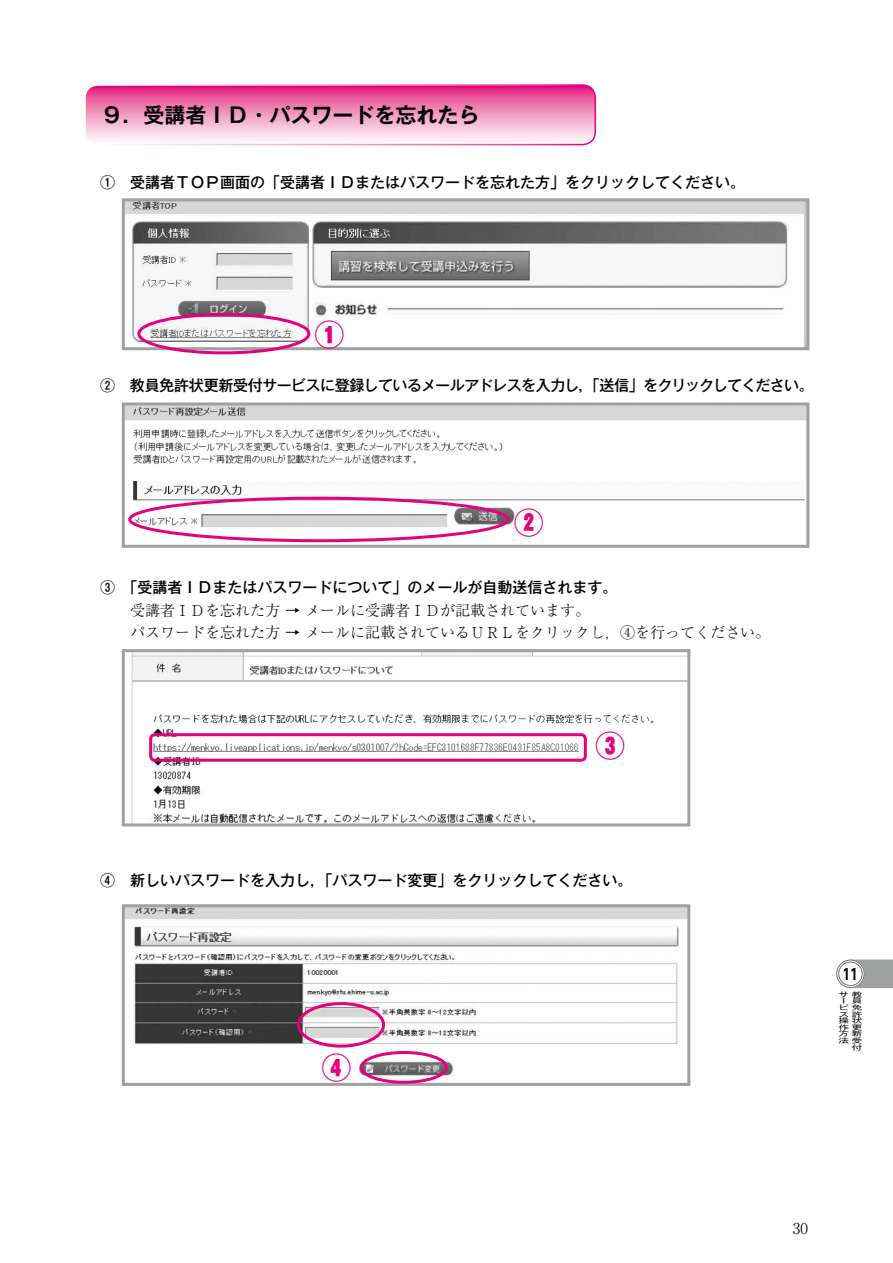
<style>
.page{position:relative;width:893px;height:1263px;background:#fff}
.page>*{position:absolute;margin:0;border:0;box-sizing:border-box;transform-origin:0 0}
.t1{font:900 30px "Gothic MB101 Pro";color:#e4007f}
.t2{font:700 21px "Gothic MB101 Pro De";color:#000}
.t3{font:500 15px "Gothic MB101 Pro";color:#000}
.t4{font:300 15px/22.5px "Ryumin Pro";color:#000}
.t5{font:500 15px "Gothic MB101 Pro";letter-spacing:-.035em;color:#000}
.t6{font:700 15px "UD Shin Go Pro De";color:#000}
.t7{font:6.6px/6.6px "Gothic MB101 Pro";color:#000;scale:1.59 1}
</style>
<div class="page">
<svg style="left:87px;top:85px;width:508px;height:60px"></svg>
<div style="left:84px;top:84px;width:512px;height:61px;border:2px solid #fff;border-radius:13px"></div>
<img style="left:126px;top:202px;width:679px;height:144px">
<div style="left:122px;top:198px;width:687px;height:152px;border:3px solid #9fa0a0"></div>
<div style="left:137px;top:313px;width:173px;height:41px;border:3px solid #e4007f;border-radius:50%"></div>
<img style="left:126px;top:406px;width:679px;height:137px">
<div style="left:122px;top:402px;width:687px;height:146px;border:3px solid #9fa0a0"></div>
<img style="left:131px;top:653px;width:555px;height:169px">
<div style="left:122px;top:649px;width:568px;height:177px;border:3px solid #9fa0a0"></div>
<img style="left:126px;top:908px;width:560px;height:173px">
<div style="left:122px;top:904px;width:568px;height:182px;border:3px solid #9fa0a0"></div>
<div style="left:128px;top:497px;width:382px;height:45px;border:3px solid #e4007f;border-radius:50%"></div>
<div style="left:149px;top:733px;width:438px;height:29px;border:3px solid #e4007f;border-radius:4px"></div>
<div style="left:297px;top:1002px;width:88px;height:45px;border:3px solid #e4007f;border-radius:50%"></div>
<div style="left:360px;top:1051px;width:88px;height:33px;border:3px solid #e4007f;border-radius:50%"></div>
<svg style="left:854px;top:959px;width:39px;height:29px"></svg>
<div style="left:838px;top:961px;width:25px;height:25px;background:#fff;border-radius:50%"></div>
<div style="left:836px;top:959px;width:29px;height:29px;border:3px solid #fff;border-radius:50%"></div>
<div style="left:836px;top:959px;width:29px;height:29px;border:1px solid #727171;border-radius:50%"></div>
<div style="left:838px;top:961px;width:25px;height:25px;border:1px solid #727171;border-radius:50%"></div>
<h2 class="t2" style="left:102px;top:97px;width:379px">９．受講者ＩＤ・パスワードを忘れたら</h2>
<p class="t3" style="left:100px;top:170px;width:646px">①　受講者ＴＯＰ画面の「受講者ＩＤまたはパスワードを忘れた方」をクリックしてください。</p>
<h1 class="t1" style="left:315px;top:309px;width:31px">①</h1>
<p class="t5" style="left:100px;top:373px;width:715px">②　教員免許状更新受付サービスに登録しているメールアドレスを入力し，「送信」をクリックしてください。</p>
<h1 class="t1" style="left:514px;top:497px;width:31px">②</h1>
<p class="t3" style="left:100px;top:575px;width:519px">③　「受講者ＩＤまたはパスワードについて」のメールが自動送信されます。</p>
<p class="t4" style="left:115px;top:598px;width:656px">　受講者ＩＤを忘れた方 → メールに受講者ＩＤが記載されています。<br>　パスワードを忘れた方 → メールに記載されているＵＲＬをクリックし，④を行ってください。</p>
<h1 class="t1" style="left:595px;top:720px;width:31px">③</h1>
<p class="t3" style="left:100px;top:868px;width:534px">④　新しいパスワードを入力し，「パスワード変更」をクリックしてください。</p>
<h1 class="t1" style="left:321px;top:1042px;width:31px">④</h1>
<p class="t6" style="left:843px;top:962px;width:16px">11</p>
<p class="t7" style="left:838px;top:990px;width:8px">サービス操作方法</p>
<p class="t7" style="left:852px;top:990px;width:8px;text-align:justify">教員免許状更新受付</p>
<p class="t4" style="left:793px;top:1215px;width:16px">30</p>
</div>
